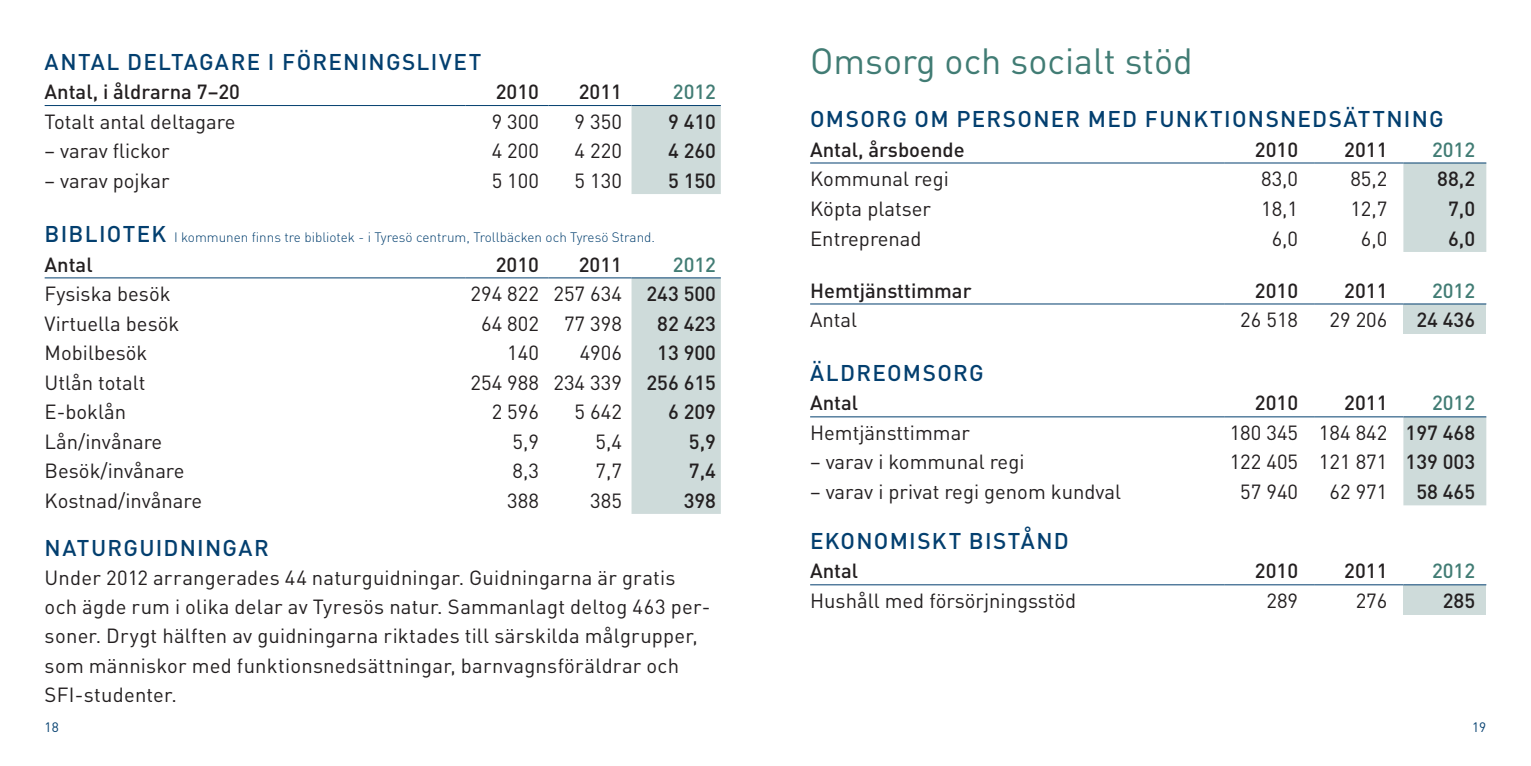
<style>
.page{position:relative;width:1531px;height:766px;background:#fff}
.page>*{position:absolute;margin:0;border:0;box-sizing:border-box;transform-origin:0 0}
.Rubrik{font:36px "DIN";color:#417c74}
.Underrubrik{font:500 22.5px "DIN";letter-spacing:.055em;color:#033f6f}
.tabell_vä{font:20.25px "DIN";color:#231f20}
.bröd{font:20.25px/29.2px "DIN";letter-spacing:.01em;color:#231f20}
.tabell_hö{font:20.25px "DIN";color:#231f20}
.rubrik_tabell_hö{font:500 20.25px "DIN";color:#231f20}
.rubrik_tabell_vä{font:500 20.25px "DIN";color:#231f20}
.rubrik_tabell_2009{font:500 20.25px "DIN";color:#417c74}
.Underrubrik-2{font:300 13.5px "DIN";color:#033f6f}
.t1{font:13.5px "DIN";color:#033f6f}
.s1{font-weight:500;font-size:22.5px}
</style>
<div class="page">
<div style="left:631px;top:278px;width:90px;height:235px;background:#cedbda"></div>
<hr style="left:45px;top:277px;width:421px;height:1px;background:#033f6f">
<hr style="left:466px;top:277px;width:83px;height:1px;background:#033f6f">
<hr style="left:549px;top:277px;width:82px;height:1px;background:#033f6f">
<hr style="left:631px;top:277px;width:90px;height:1px;background:#033f6f">
<div style="left:1403px;top:163px;width:83px;height:89px;background:#cedbda"></div>
<hr style="left:810px;top:162px;width:415px;height:1px;background:#033f6f">
<hr style="left:1225px;top:162px;width:89px;height:1px;background:#033f6f">
<hr style="left:1314px;top:162px;width:89px;height:1px;background:#033f6f">
<hr style="left:1403px;top:162px;width:83px;height:1px;background:#033f6f">
<div style="left:1403px;top:304px;width:83px;height:29px;background:#cedbda"></div>
<hr style="left:810px;top:303px;width:415px;height:1px;background:#033f6f">
<hr style="left:1225px;top:303px;width:89px;height:1px;background:#033f6f">
<hr style="left:1314px;top:303px;width:89px;height:1px;background:#033f6f">
<hr style="left:1403px;top:303px;width:83px;height:1px;background:#033f6f">
<div style="left:1403px;top:417px;width:83px;height:88px;background:#cedbda"></div>
<hr style="left:810px;top:416px;width:415px;height:1px;background:#033f6f">
<hr style="left:1225px;top:416px;width:89px;height:1px;background:#033f6f">
<hr style="left:1314px;top:416px;width:89px;height:1px;background:#033f6f">
<hr style="left:1403px;top:416px;width:83px;height:1px;background:#033f6f">
<div style="left:1403px;top:584px;width:83px;height:30px;background:#cedbda"></div>
<hr style="left:810px;top:584px;width:415px;height:1px;background:#033f6f">
<hr style="left:1225px;top:584px;width:89px;height:1px;background:#033f6f">
<hr style="left:1314px;top:584px;width:89px;height:1px;background:#033f6f">
<hr style="left:1403px;top:584px;width:83px;height:1px;background:#033f6f">
<div style="left:631px;top:106px;width:90px;height:88px;background:#cedbda"></div>
<hr style="left:45px;top:105px;width:421px;height:1px;background:#033f6f">
<hr style="left:466px;top:105px;width:83px;height:1px;background:#033f6f">
<hr style="left:549px;top:105px;width:82px;height:1px;background:#033f6f">
<hr style="left:631px;top:105px;width:90px;height:1px;background:#033f6f">
<p class="Underrubrik" style="left:45px;top:47px;width:438px">ANTAL DELTAGARE I FÖRENINGSLIVET</p>
<p class="rubrik_tabell_vä" style="left:45px;top:79px;width:197px">Antal, i åldrarna 7–20</p>
<p class="rubrik_tabell_hö" style="left:496px;top:79px;width:45px">2010</p>
<p class="rubrik_tabell_hö" style="left:579px;top:79px;width:45px">2011</p>
<p class="rubrik_tabell_2009" style="left:673px;top:79px;width:45px">2012</p>
<p class="tabell_vä" style="left:45px;top:109px;width:192px">Totalt antal deltagare</p>
<p class="tabell_hö" style="left:492px;top:109px;width:49px">9 300</p>
<p class="tabell_hö" style="left:575px;top:109px;width:49px">9 350</p>
<p class="rubrik_tabell_hö" style="left:668px;top:108px;width:50px">9 410</p>
<p class="tabell_vä" style="left:45px;top:138px;width:127px">– varav flickor</p>
<p class="tabell_hö" style="left:492px;top:138px;width:49px">4 200</p>
<p class="tabell_hö" style="left:575px;top:138px;width:49px">4 220</p>
<p class="rubrik_tabell_hö" style="left:668px;top:138px;width:50px">4 260</p>
<p class="tabell_vä" style="left:45px;top:168px;width:127px">– varav pojkar</p>
<p class="tabell_hö" style="left:492px;top:168px;width:49px">5 100</p>
<p class="tabell_hö" style="left:575px;top:168px;width:49px">5 130</p>
<p class="rubrik_tabell_hö" style="left:668px;top:167px;width:50px">5 150</p>
<p class="Underrubrik-2" style="left:45px;top:229px;width:612px"><span class="s1">BIBLIOTEK</span> I kommunen finns tre bibliotek - i Tyresö centrum, Trollbäcken och Tyresö Strand.</p>
<p class="rubrik_tabell_vä" style="left:45px;top:251px;width:50px">Antal</p>
<p class="rubrik_tabell_hö" style="left:496px;top:251px;width:45px">2010</p>
<p class="rubrik_tabell_hö" style="left:579px;top:251px;width:45px">2011</p>
<p class="rubrik_tabell_2009" style="left:673px;top:251px;width:45px">2012</p>
<p class="tabell_vä" style="left:45px;top:281px;width:127px">Fysiska besök</p>
<p class="tabell_hö" style="left:470px;top:281px;width:70px">294 822</p>
<p class="tabell_hö" style="left:553px;top:281px;width:70px">257 634</p>
<p class="rubrik_tabell_hö" style="left:646px;top:281px;width:71px">243 500</p>
<p class="tabell_vä" style="left:45px;top:310px;width:136px">Virtuella besök</p>
<p class="tabell_hö" style="left:481px;top:310px;width:59px">64 802</p>
<p class="tabell_hö" style="left:564px;top:310px;width:59px">77 398</p>
<p class="rubrik_tabell_hö" style="left:657px;top:310px;width:60px">82 423</p>
<p class="tabell_vä" style="left:45px;top:340px;width:104px">Mobilbesök</p>
<p class="tabell_hö" style="left:507px;top:340px;width:33px">140</p>
<p class="tabell_hö" style="left:580px;top:340px;width:44px">4906</p>
<p class="rubrik_tabell_hö" style="left:657px;top:339px;width:60px">13 900</p>
<p class="tabell_vä" style="left:45px;top:369px;width:102px">Utlån totalt</p>
<p class="tabell_hö" style="left:470px;top:369px;width:70px">254 988</p>
<p class="tabell_hö" style="left:553px;top:369px;width:70px">234 339</p>
<p class="rubrik_tabell_hö" style="left:646px;top:369px;width:71px">256 615</p>
<p class="tabell_vä" style="left:45px;top:399px;width:83px">E-boklån</p>
<p class="tabell_hö" style="left:492px;top:399px;width:49px">2 596</p>
<p class="tabell_hö" style="left:575px;top:399px;width:49px">5 642</p>
<p class="rubrik_tabell_hö" style="left:668px;top:398px;width:50px">6 209</p>
<p class="tabell_vä" style="left:45px;top:428px;width:119px">Lån/invånare</p>
<p class="tabell_hö" style="left:512px;top:428px;width:28px">5,9</p>
<p class="tabell_hö" style="left:595px;top:428px;width:28px">5,4</p>
<p class="rubrik_tabell_hö" style="left:689px;top:428px;width:29px">5,9</p>
<p class="tabell_vä" style="left:45px;top:458px;width:141px">Besök/invånare</p>
<p class="tabell_hö" style="left:512px;top:458px;width:28px">8,3</p>
<p class="tabell_hö" style="left:595px;top:458px;width:28px">7,7</p>
<p class="rubrik_tabell_hö" style="left:689px;top:457px;width:29px">7,4</p>
<p class="tabell_vä" style="left:45px;top:487px;width:159px">Kostnad/invånare</p>
<p class="tabell_hö" style="left:507px;top:487px;width:33px">388</p>
<p class="tabell_hö" style="left:590px;top:487px;width:33px">385</p>
<p class="rubrik_tabell_hö" style="left:684px;top:487px;width:34px">398</p>
<p class="Underrubrik" style="left:45px;top:533px;width:226px">NATURGUIDNINGAR</p>
<p class="bröd" style="left:45px;top:562px;width:667px">Under 2012 arrangerades 44 naturguidningar. Guidningarna är gratis och ägde rum i olika delar av Tyresös natur. Sammanlagt deltog 463 per&shy;soner. Drygt hälften av guidningarna riktades till särskilda målgrupper, som människor med funktionsnedsättningar, barnvagnsföräldrar och SFI-studenter.</p>
<p class="Rubrik" style="left:810px;top:38px;width:384px">Omsorg och socialt stöd</p>
<p class="Underrubrik" style="left:810px;top:105px;width:635px">OMSORG OM PERSONER MED FUNKTIONSNEDSÄTTNING</p>
<p class="rubrik_tabell_vä" style="left:810px;top:136px;width:156px">Antal, årsboende</p>
<p class="rubrik_tabell_hö" style="left:1255px;top:136px;width:45px">2010</p>
<p class="rubrik_tabell_hö" style="left:1344px;top:136px;width:45px">2011</p>
<p class="rubrik_tabell_2009" style="left:1432px;top:136px;width:45px">2012</p>
<p class="tabell_vä" style="left:810px;top:166px;width:140px">Kommunal regi</p>
<p class="tabell_hö" style="left:1261px;top:166px;width:39px">83,0</p>
<p class="tabell_hö" style="left:1350px;top:166px;width:39px">85,2</p>
<p class="rubrik_tabell_hö" style="left:1437px;top:166px;width:39px">88,2</p>
<p class="tabell_vä" style="left:810px;top:195px;width:122px">Köpta platser</p>
<p class="tabell_hö" style="left:1261px;top:195px;width:39px">18,1</p>
<p class="tabell_hö" style="left:1350px;top:195px;width:39px">12,7</p>
<p class="rubrik_tabell_hö" style="left:1448px;top:195px;width:29px">7,0</p>
<p class="tabell_vä" style="left:810px;top:225px;width:113px">Entreprenad</p>
<p class="tabell_hö" style="left:1271px;top:225px;width:28px">6,0</p>
<p class="tabell_hö" style="left:1361px;top:225px;width:28px">6,0</p>
<p class="rubrik_tabell_hö" style="left:1448px;top:225px;width:29px">6,0</p>
<p class="rubrik_tabell_vä" style="left:810px;top:277px;width:163px">Hemtjänsttimmar</p>
<p class="rubrik_tabell_hö" style="left:1255px;top:277px;width:45px">2010</p>
<p class="rubrik_tabell_hö" style="left:1344px;top:277px;width:45px">2011</p>
<p class="rubrik_tabell_2009" style="left:1432px;top:277px;width:45px">2012</p>
<p class="tabell_vä" style="left:810px;top:307px;width:48px">Antal</p>
<p class="tabell_hö" style="left:1240px;top:307px;width:59px">26 518</p>
<p class="tabell_hö" style="left:1329px;top:307px;width:59px">29 206</p>
<p class="rubrik_tabell_hö" style="left:1416px;top:307px;width:60px">24 436</p>
<p class="Underrubrik" style="left:810px;top:358px;width:175px">ÄLDREOMSORG</p>
<p class="rubrik_tabell_vä" style="left:810px;top:390px;width:50px">Antal</p>
<p class="rubrik_tabell_hö" style="left:1255px;top:390px;width:45px">2010</p>
<p class="rubrik_tabell_hö" style="left:1344px;top:390px;width:45px">2011</p>
<p class="rubrik_tabell_2009" style="left:1432px;top:390px;width:45px">2012</p>
<p class="tabell_vä" style="left:810px;top:420px;width:161px">Hemtjänsttimmar</p>
<p class="tabell_hö" style="left:1229px;top:420px;width:70px">180 345</p>
<p class="tabell_hö" style="left:1319px;top:420px;width:70px">184 842</p>
<p class="rubrik_tabell_hö" style="left:1405px;top:419px;width:71px">197 468</p>
<p class="tabell_vä" style="left:810px;top:449px;width:216px">– varav i kommunal regi</p>
<p class="tabell_hö" style="left:1229px;top:449px;width:70px">122 405</p>
<p class="tabell_hö" style="left:1319px;top:449px;width:70px">121 871</p>
<p class="rubrik_tabell_hö" style="left:1405px;top:449px;width:71px">139 003</p>
<p class="tabell_vä" style="left:810px;top:479px;width:312px">– varav i privat regi genom kundval</p>
<p class="tabell_hö" style="left:1240px;top:479px;width:59px">57 940</p>
<p class="tabell_hö" style="left:1329px;top:479px;width:59px">62 971</p>
<p class="rubrik_tabell_hö" style="left:1416px;top:478px;width:60px">58 465</p>
<p class="Underrubrik" style="left:810px;top:526px;width:260px">EKONOMISKT BISTÅND</p>
<p class="rubrik_tabell_vä" style="left:810px;top:558px;width:50px">Antal</p>
<p class="rubrik_tabell_hö" style="left:1255px;top:558px;width:45px">2010</p>
<p class="rubrik_tabell_hö" style="left:1344px;top:558px;width:45px">2011</p>
<p class="rubrik_tabell_2009" style="left:1432px;top:558px;width:45px">2012</p>
<p class="tabell_vä" style="left:810px;top:587px;width:268px">Hushåll med försörjningsstöd</p>
<p class="tabell_hö" style="left:1266px;top:587px;width:33px">289</p>
<p class="tabell_hö" style="left:1355px;top:587px;width:33px">276</p>
<p class="rubrik_tabell_hö" style="left:1443px;top:587px;width:34px">285</p>
<p class="t1" style="left:45px;top:718px;width:16px">18</p>
<p class="t1" style="left:1472px;top:718px;width:16px">19</p>
</div>
